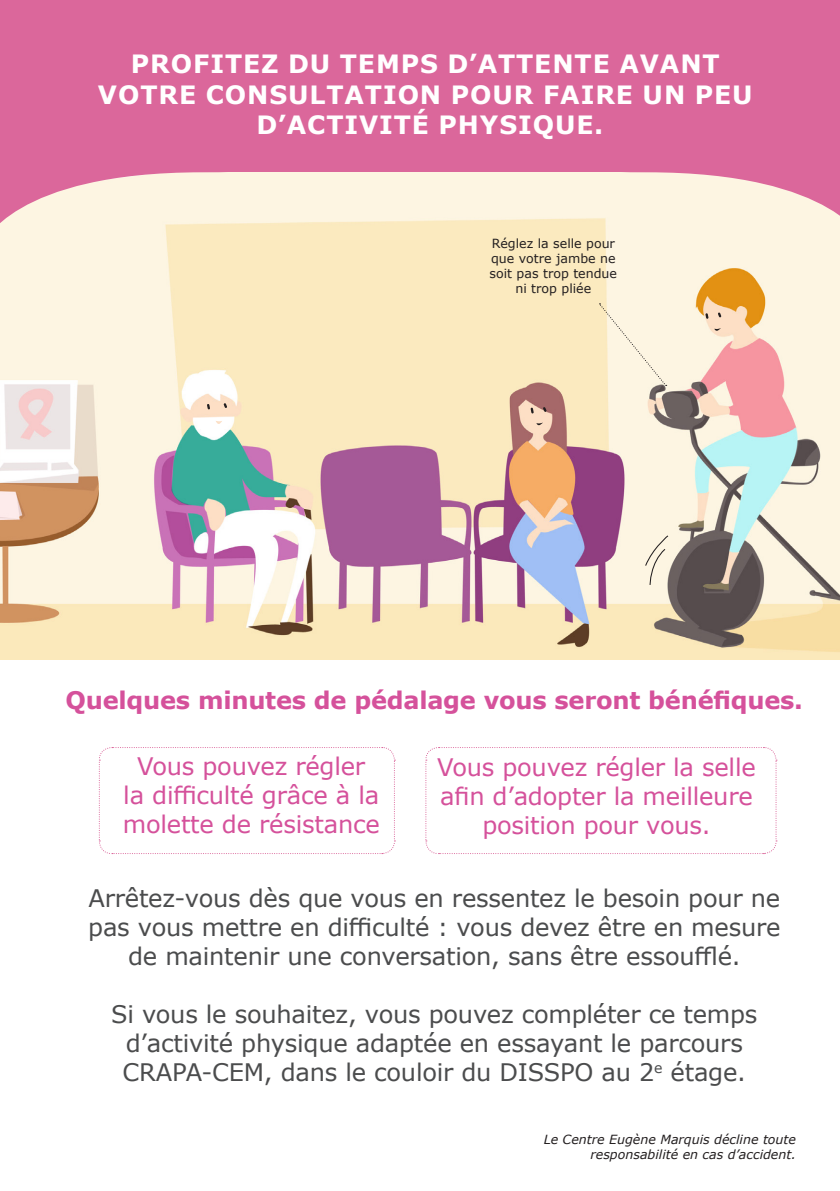
<style>
.page{position:relative;width:840px;height:1191px;background:#fff}
.page>*{position:absolute;margin:0;border:0;box-sizing:border-box;transform-origin:0 0}
.t1{font:700 25.2px/30.2px "Verdana";letter-spacing:.035em;color:#fff;text-align:center}
.t2{font:24.2px/29px "Verdana";letter-spacing:-.01em;color:#4b4c4d;text-align:center}
.t3{font:24.2px/29px "Verdana";letter-spacing:-.01em;color:#d5519b;text-align:center}
.t4{font:700 24.2px "Verdana";letter-spacing:-.01em;color:#d5519b}
.t5{font:italic 12.6px/15.2px "Verdana";color:#231f20;text-align:right}
.t6{font:12.6px/15.2px "Verdana";color:#231f20;text-align:center}
</style>
<div class="page">
<img style="left:0;top:171px;width:839px;height:488px">
<div style="left:0;top:0;width:839px;height:171px;background:#db679b"></div>
<svg style="left:0;top:171px;width:392px;height:73px;background:#f8e2d3"></svg>
<svg style="left:456px;top:171px;width:383px;height:73px;background:#f9e5d6"></svg>
<svg style="left:644px;top:535px;width:24px;height:51px"></svg>
<svg style="left:98px;top:747px;width:297px;height:107px"></svg>
<svg style="left:425px;top:747px;width:351px;height:107px"></svg>
<svg style="left:598px;top:303px;width:68px;height:83px;background:#faf1db"></svg>
<svg style="left:703px;top:312px;width:6px;height:8px"></svg>
<svg style="left:528px;top:406px;width:7px;height:9px"></svg>
<svg style="left:205px;top:402px;width:6px;height:9px"></svg>
<svg style="left:715px;top:311px;width:7px;height:8px"></svg>
<svg style="left:541px;top:405px;width:7px;height:9px"></svg>
<svg style="left:222px;top:401px;width:7px;height:9px"></svg>
<svg style="left:215px;top:421px;width:7px;height:7px"></svg>
<svg style="left:536px;top:422px;width:6px;height:6px"></svg>
<svg style="left:713px;top:328px;width:7px;height:6px"></svg>
<p class="t1" style="left:98px;top:49px;width:656px">PROFITEZ DU TEMPS D’ATTENTE AVANT<br>VOTRE CONSULTATION POUR FAIRE UN PEU<br>D’ACTIVITÉ PHYSIQUE.</p>
<p class="t6" style="left:489px;top:236px;width:129px">Réglez la selle pour que votre jambe ne soit pas trop tendue ni trop pliée</p>
<p class="t4" style="left:65px;top:683px;width:738px">Quelques minutes de pédalage vous seront bénéfiques.</p>
<p class="t3" style="left:123px;top:751px;width:258px">Vous pouvez régler<br>la difficulté grâce à la molette de résistance</p>
<p class="t3" style="left:437px;top:752px;width:320px">Vous pouvez régler la selle afin d’adopter la meilleure position pour vous.</p>
<p class="t2" style="left:88px;top:884px;width:693px">Arrêtez-vous dès que vous en ressentez le besoin pour ne pas vous mettre en difficulté : vous devez être en mesure de maintenir une conversation, sans être essoufflé.</p>
<p class="t2" style="left:111px;top:999px;width:647px">Si vous le souhaitez, vous pouvez compléter ce temps d’activité physique adaptée en essayant le parcours<br>CRAPA-CEM, dans le couloir du DISSPO au 2<sup>e</sup> étage.</p>
<p class="t5" style="left:543px;top:1131px;width:254px">Le Centre Eugène Marquis décline toute responsabilité en cas d’accident.</p>
</div>
